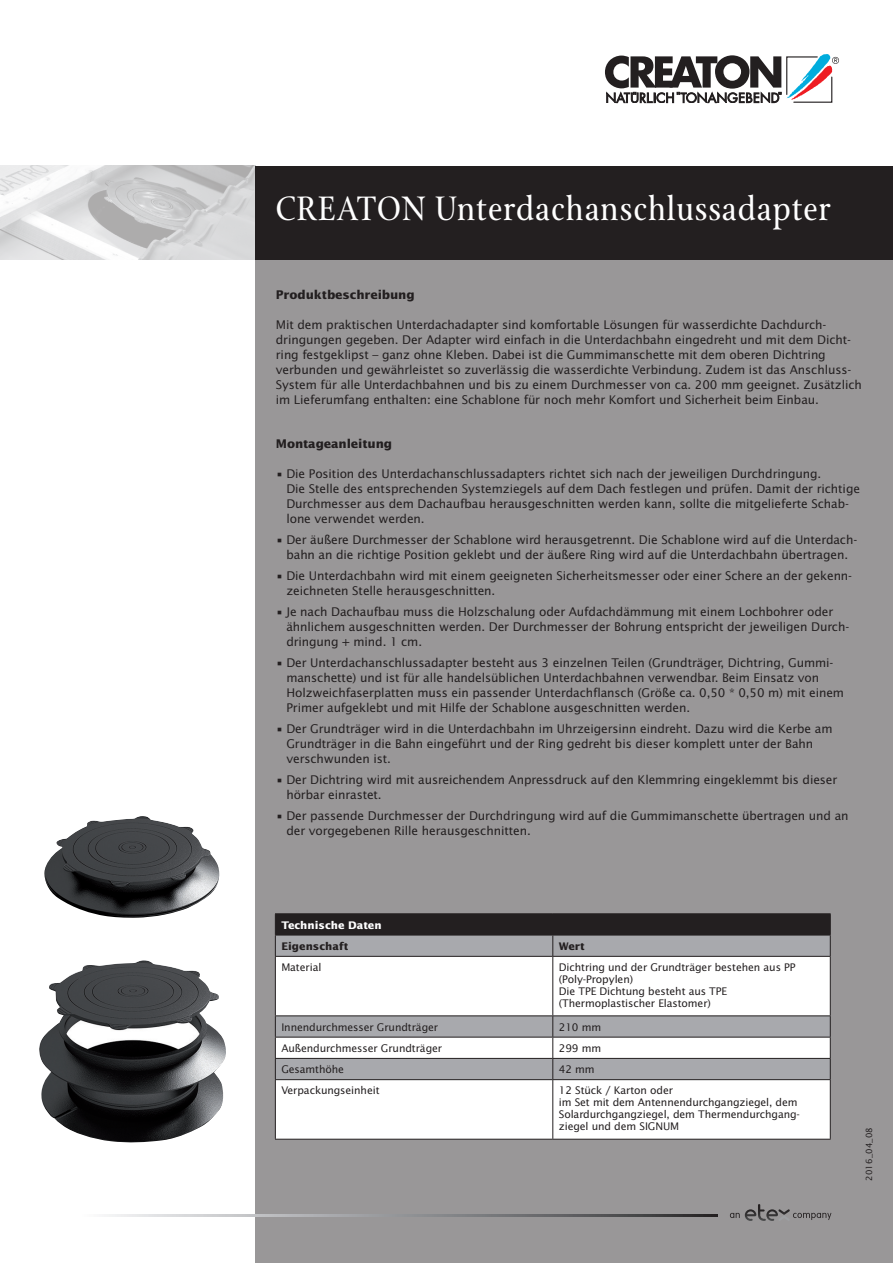
<style>
.page{position:relative;width:893px;height:1263px;background:#fff}
.page>*{position:absolute;margin:0;border:0;box-sizing:border-box;transform-origin:0 0}
.t1{font:36.75px "Stone Print";letter-spacing:.025em;color:#fff}
.t2{font:12px/15px "Lucida Sans";letter-spacing:-.01em;color:#231f20}
.t3{font:700 12px "Lucida Sans";letter-spacing:-.01em;color:#231f20}
.t4{font:10.5px/12px "Lucida Sans";letter-spacing:-.01em;color:#231f20}
.t5{font:700 10.5px "Lucida Sans";color:#fff}
.t6{font:700 10.5px "Lucida Sans";color:#231f20}
.t7{font:8.55px "Lucida Sans";letter-spacing:.02em;color:#231f20}
</style>
<div class="page">
<img style="left:0;top:166px;width:255px;height:93px">
<img style="left:44px;top:816px;width:176px;height:102px">
<img style="left:39px;top:960px;width:187px;height:183px">
<div style="left:255px;top:259px;width:638px;height:1004px;background:#999798"></div>
<svg style="left:605px;top:54px;width:234px;height:49px"></svg>
<div style="left:255px;top:166px;width:638px;height:93px;background:#231f20"></div>
<svg style="left:276px;top:957px;width:554px;height:182px;background:#e9e9ea"></svg>
<hr style="left:275px;top:913px;width:278px;height:1px;background:#231f20">
<hr style="left:553px;top:913px;width:278px;height:1px;background:#231f20">
<svg style="left:275px;top:914px;width:556px;height:42px;background:#626163"></svg>
<hr style="left:275px;top:956px;width:278px;height:1px;background:#231f20">
<hr style="left:275px;top:957px;width:1px;height:58px;background:#231f20">
<hr style="left:553px;top:956px;width:278px;height:1px;background:#231f20">
<hr style="left:552px;top:957px;width:1px;height:58px;background:#231f20">
<hr style="left:830px;top:957px;width:1px;height:58px;background:#231f20">
<hr style="left:275px;top:1015px;width:278px;height:1px;background:#231f20">
<hr style="left:553px;top:1015px;width:278px;height:1px;background:#231f20">
<hr style="left:275px;top:1037px;width:278px;height:1px;background:#231f20">
<hr style="left:553px;top:1037px;width:278px;height:1px;background:#231f20">
<hr style="left:275px;top:1058px;width:278px;height:1px;background:#231f20">
<svg style="left:275px;top:1016px;width:1px;height:63px"></svg>
<hr style="left:553px;top:1058px;width:278px;height:1px;background:#231f20">
<svg style="left:552px;top:1016px;width:1px;height:63px"></svg>
<svg style="left:830px;top:1016px;width:1px;height:63px"></svg>
<hr style="left:275px;top:1079px;width:278px;height:1px;background:#231f20">
<hr style="left:275px;top:1080px;width:1px;height:59px;background:#231f20">
<hr style="left:553px;top:1079px;width:278px;height:1px;background:#231f20">
<hr style="left:552px;top:1080px;width:1px;height:59px;background:#231f20">
<hr style="left:830px;top:1080px;width:1px;height:59px;background:#231f20">
<hr style="left:275px;top:1139px;width:278px;height:1px;background:#231f20">
<hr style="left:553px;top:1139px;width:278px;height:1px;background:#231f20">
<svg style="left:730px;top:1204px;width:101px;height:17px"></svg>
<img style="left:107px;top:1215px;width:611px;height:1px">
<h1 class="t1" style="left:276px;top:187px;width:557px">CREATON Unterdachanschlussadapter</h1>
<p class="t3" style="left:276px;top:287px;width:140px">Produktbeschreibung</p>
<p class="t2" style="left:276px;top:317px;width:588px">Mit dem praktischen Unterdachadapter sind komfortable Lösungen für wasserdichte Dachdurch&shy;dringungen gegeben. Der Adapter wird einfach in die Unterdachbahn eingedreht und mit dem Dicht&shy;ring festgeklipst – ganz ohne Kleben. Dabei ist die Gummimanschette mit dem oberen Dichtring verbunden und gewährleistet so zuverlässig die wasserdichte Verbindung. Zudem ist das Anschluss-System für alle Unterdachbahnen und bis zu einem Durchmesser von ca. 200 mm geeignet. Zusätzlich im Lieferumfang enthalten: eine Schablone für noch mehr Komfort und Sicherheit beim Einbau.</p>
<p class="t3" style="left:276px;top:436px;width:118px">Montageanleitung</p>
<p class="t2" style="left:286px;top:466px;width:575px;text-indent:-11px">• Die Position des Unterdachanschlussadapters richtet sich nach der jeweiligen Durchdringung.<br>Die Stelle des entsprechenden Systemziegels auf dem Dach festlegen und prüfen. Damit der richtige Durchmesser aus dem Dachaufbau herausgeschnitten werden kann, sollte die mitgelieferte Schab&shy;lone verwendet werden.</p>
<p class="t2" style="left:276px;top:532px;width:583px;text-align:center">• Der äußere Durchmesser der Schablone wird herausgetrennt. Die Schablone wird auf die Unterdach&shy;bahn an die richtige Position geklebt und der äußere Ring wird auf die Unterdachbahn übertragen.</p>
<p class="t2" style="left:286px;top:568px;width:567px;text-indent:-11px">• Die Unterdachbahn wird mit einem geeigneten Sicherheitsmesser oder einer Schere an der gekenn&shy;zeichneten Stelle herausgeschnitten.</p>
<p class="t2" style="left:286px;top:604px;width:564px;text-indent:-11px">• Je nach Dachaufbau muss die Holzschalung oder Aufdachdämmung mit einem Lochbohrer oder ähnlichem ausgeschnitten werden. Der Durchmesser der Bohrung entspricht der jeweiligen Durch&shy;dringung + mind. 1 cm.</p>
<p class="t2" style="left:286px;top:655px;width:559px;text-indent:-11px">• Der Unterdachanschlussadapter besteht aus 3 einzelnen Teilen (Grundträger, Dichtring, Gummi&shy;manschette) und ist für alle handelsüblichen Unterdachbahnen verwendbar. Beim Einsatz von Holzweichfaserplatten muss ein passender Unterdachflansch (Größe ca. 0,50 * 0,50 m) mit einem Primer aufgeklebt und mit Hilfe der Schablone ausgeschnitten werden.</p>
<p class="t2" style="left:286px;top:721px;width:548px;text-indent:-11px">• Der Grundträger wird in die Unterdachbahn im Uhrzeigersinn eindreht. Dazu wird die Kerbe am<br>Grundträger in die Bahn eingeführt und der Ring gedreht bis dieser komplett unter der Bahn verschwunden ist.</p>
<p class="t2" style="left:286px;top:772px;width:552px;text-indent:-11px">• Der Dichtring wird mit ausreichendem Anpressdruck auf den Klemmring eingeklemmt bis dieser hörbar einrastet.</p>
<p class="t2" style="left:286px;top:808px;width:564px;text-indent:-11px">• Der passende Durchmesser der Durchdringung wird auf die Gummimanschette übertragen und an der vorgegebenen Rille herausgeschnitten.</p>
<p class="t5" style="left:281px;top:918px;width:102px">Technische Daten</p>
<p class="t6" style="left:281px;top:940px;width:69px">Eigenschaft</p>
<p class="t6" style="left:559px;top:940px;width:27px">Wert</p>
<p class="t4" style="left:281px;top:961px;width:42px">Material</p>
<p class="t4" style="left:559px;top:961px;width:238px">Dichtring und der Grundträger bestehen aus PP (Poly-Propylen)<br>Die TPE Dichtung besteht aus TPE (Thermoplastischer Elastomer)</p>
<p class="t4" style="left:281px;top:1021px;width:158px">Innendurchmesser Grundträger</p>
<p class="t4" style="left:559px;top:1021px;width:44px">210 mm</p>
<p class="t4" style="left:281px;top:1042px;width:162px">Außendurchmesser Grundträger</p>
<p class="t4" style="left:559px;top:1042px;width:44px">299 mm</p>
<p class="t4" style="left:281px;top:1063px;width:64px">Gesamthöhe</p>
<p class="t4" style="left:559px;top:1063px;width:37px">42 mm</p>
<p class="t4" style="left:281px;top:1084px;width:100px">Verpackungseinheit</p>
<p class="t4" style="left:559px;top:1084px;width:243px">12 Stück / Karton oder<br>im Set mit dem Antennendurchgangziegel, dem Solardurchgangziegel, dem Thermendurchgang&shy;ziegel und dem SIGNUM</p>
<p class="t7" style="left:864px;top:1181px;width:55px;rotate:-90deg">2016_04_08</p>
</div>
